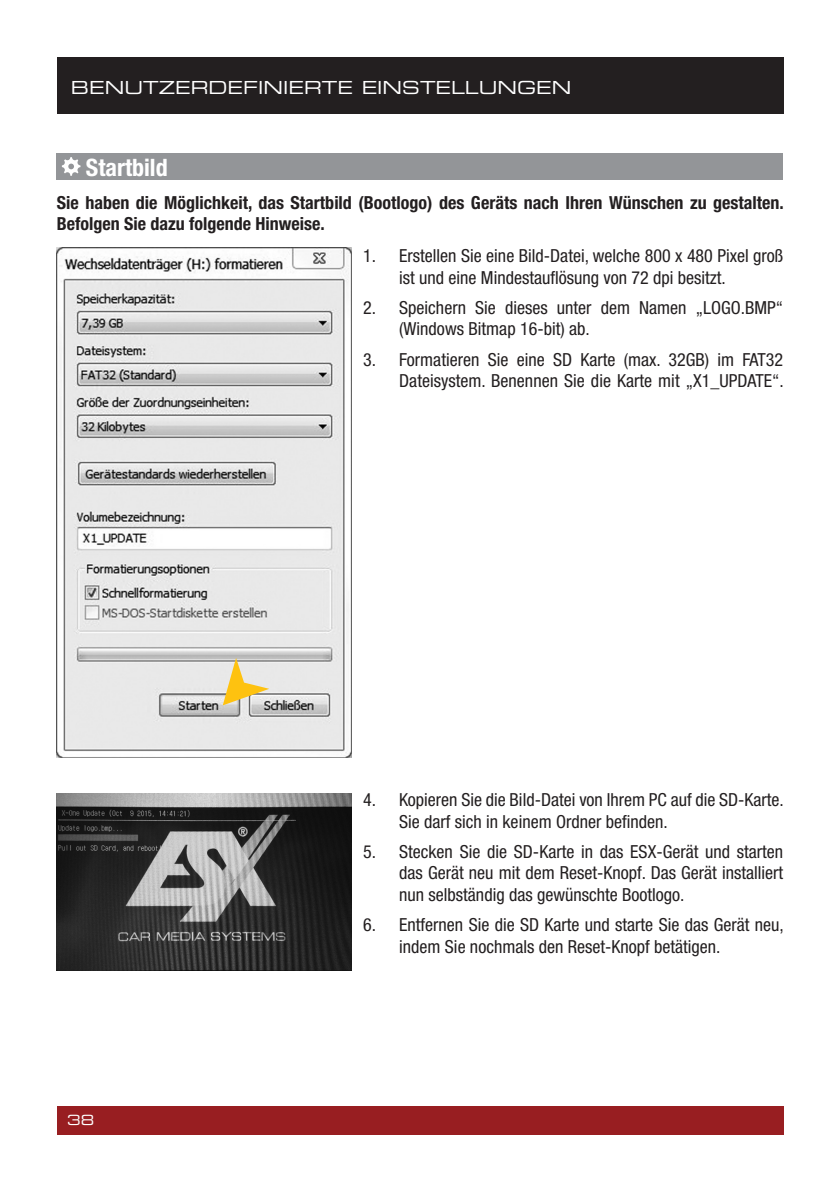
<style>
.page{position:relative;width:840px;height:1191px;background:#fff}
.page>*{position:absolute;margin:0;border:0;box-sizing:border-box;transform-origin:0 0}
.t1{font:700 condensed 24px "Helvetica Neue";color:#fff}
.t2{font:condensed 18px/21.6px "Helvetica Neue";color:#231f20}
.t3{font:700 condensed 18px/20.6px "Helvetica Neue";color:#231f20}
.t4{font:18px "Eurostile Extended Two";color:#fff}
.t5{font:14px "Eurostile Extended Two";color:#fff}
</style>
<div class="page">
<div style="left:57px;top:1106px;width:725px;height:28px;background:#981e21"></div>
<div style="left:57px;top:57px;width:725px;height:56px;background:#231f20"></div>
<img style="left:57px;top:248px;width:294px;height:509px">
<img style="left:57px;top:793px;width:294px;height:177px">
<svg style="left:223px;top:658px;width:46px;height:47px;background:#e7d399"></svg>
<div style="left:57px;top:153px;width:725px;height:27px;background:#939598"></div>
<svg style="left:62px;top:157px;width:18px;height:19px"></svg>
<p class="t4" style="left:71px;top:75px;width:501px">BENUTZERDEFINIERTE EINSTELLUNGEN</p>
<h1 class="t1" style="left:86px;top:153px;width:83px">Startbild</h1>
<p class="t3" style="left:57px;top:192px;width:728px">Sie haben die Möglichkeit, das Startbild (Bootlogo) des Geräts nach Ihren Wünschen zu gestalten.<br>Befolgen Sie dazu folgende Hinweise.</p>
<p class="t2" style="left:399px;top:245px;width:385px;text-indent:-36px">1. Erstellen Sie eine Bild-Datei, welche 800 x 480 Pixel groß ist und eine Mindestauflösung von 72 dpi besitzt.</p>
<p class="t2" style="left:399px;top:296px;width:385px;text-indent:-36px">2. Speichern Sie dieses unter dem Namen „LOGO.BMP“ (Windows Bitmap 16-bit) ab.</p>
<p class="t2" style="left:363px;top:348px;width:422px;text-align:right">3. Formatieren Sie eine SD Karte (max. 32GB) im FAT32<br>Dateisystem. Benennen Sie die Karte mit „X1_UPDATE“.</p>
<p class="t5" style="left:67px;top:1110px;width:28px">38</p>
<p class="t2" style="left:399px;top:789px;width:386px;text-indent:-36px">4. Kopieren Sie die Bild-Datei von Ihrem PC auf die SD-Karte.<br>Sie darf sich in keinem Ordner befinden.</p>
<p class="t2" style="left:399px;top:840px;width:385px;text-align:justify;text-indent:-36px">5. Stecken Sie die SD-Karte in das ESX-Gerät und starten das Gerät neu mit dem Reset-Knopf. Das Gerät installiert nun selbständig das gewünschte Bootlogo.</p>
<p class="t2" style="left:399px;top:914px;width:386px;text-indent:-36px">6. Entfernen Sie die SD Karte und starte Sie das Gerät neu, indem Sie nochmals den Reset-Knopf betätigen.</p>
</div>
